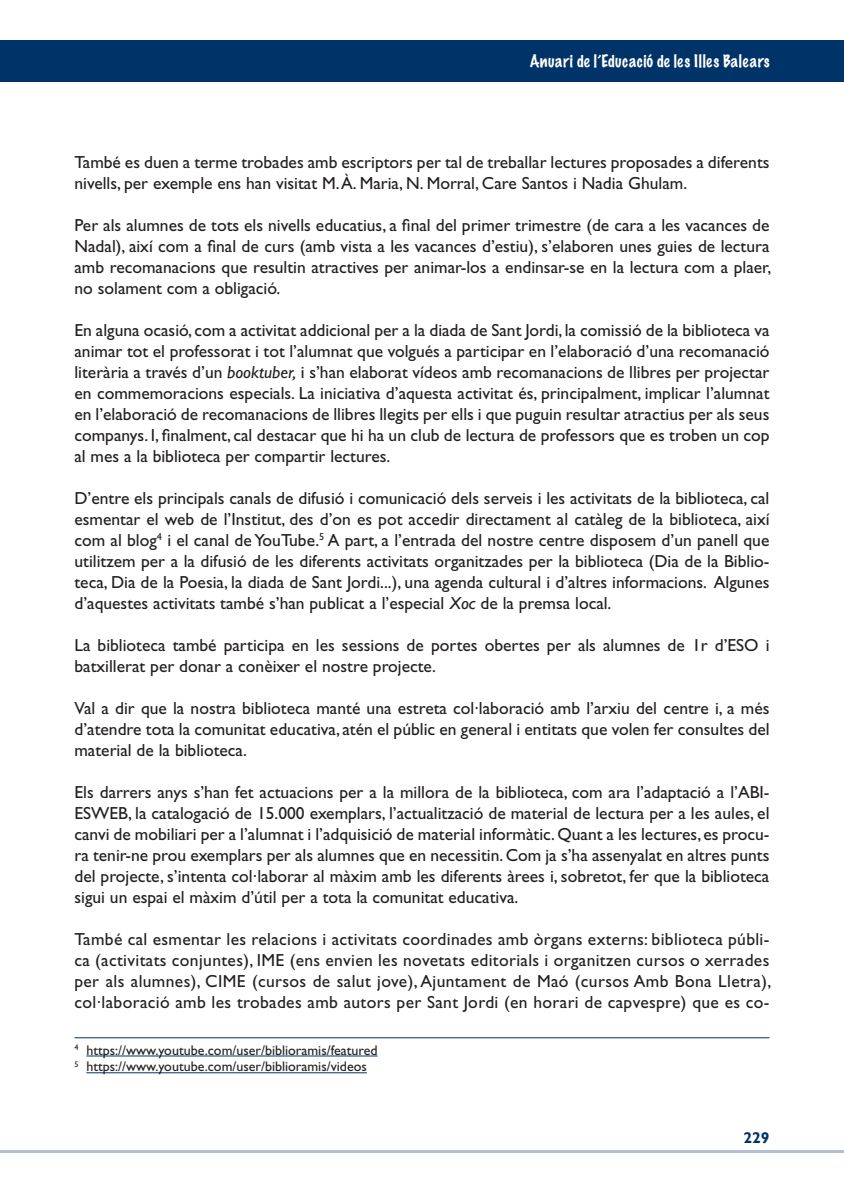
<style>
.page{position:relative;width:844px;height:1191px;background:#fff}
.page>*{position:absolute;margin:0;border:0;box-sizing:border-box;transform-origin:0 0}
.t1{font:17.5px/21px "Gill Sans Std";color:#231f20;text-align:justify}
.t2{font:100 15.75px "Marker Felt";letter-spacing:.03em;color:#fff}
.t3{font:700 15.75px "Gill Sans Std";color:#003367}
.t4{font:14px/16.8px "Gill Sans Std";color:#231f20}
.s1{font-style:italic}
</style>
<div class="page">
<div style="left:0;top:40px;width:843px;height:42px;background:#003367"></div>
<hr style="left:0;top:1150px;width:843px;height:2px;background:#b4bed5">
<hr style="left:74px;top:1037px;width:695px;height:1px;background:#003367">
<hr style="left:86px;top:1055px;width:291px;height:1px;background:#003367">
<hr style="left:86px;top:1072px;width:281px;height:1px;background:#003367">
<p class="t2" style="left:529px;top:49px;width:241px">Anuari de l’Educació de les Illes Balears</p>
<p class="t1" style="left:74px;top:152px;width:696px">També es duen a terme trobades amb escriptors per tal de treballar lectures proposades a diferents nivells, per exemple ens han visitat M. À. Maria, N. Morral, Care Santos i Nadia Ghulam.</p>
<p class="t1" style="left:74px;top:215px;width:698px">Per als alumnes de tots els nivells educatius, a final del primer trimestre (de cara a les vacances de Nadal), així com a final de curs (amb vista a les vacances d’estiu), s’elaboren unes guies de lectura amb recomanacions que resultin atractives per animar-los a endinsar-se en la lectura com a plaer, no solament com a obligació.</p>
<p class="t1" style="left:74px;top:320px;width:696px">En alguna ocasió, com a activitat addicional per a la diada de Sant Jordi, la comissió de la biblioteca va animar tot el professorat i tot l’alumnat que volgués a participar en l’elaboració d’una recomanació literària a través d’un <span class="s1">booktuber,</span> i s’han elaborat vídeos amb recomanacions de llibres per projectar en commemoracions especials. La iniciativa d’aquesta activitat és, principalment, implicar l’alumnat en l’elaboració de recomanacions de llibres llegits per ells i que puguin resultar atractius per als seus companys. I, finalment, cal destacar que hi ha un club de lectura de professors que es troben un cop al mes a la biblioteca per compartir lectures.</p>
<p class="t1" style="left:74px;top:488px;width:696px">D’entre els principals canals de difusió i comunicació dels serveis i les activitats de la biblioteca, cal esmentar el web de l’Institut, des d’on es pot accedir directament al catàleg de la biblioteca, així com al blog<sup>4</sup> i el canal de YouTube.<sup>5</sup> A part, a l’entrada del nostre centre disposem d’un panell que utilitzem per a la difusió de les diferents activitats organitzades per la biblioteca (Dia de la Biblio&shy;teca, Dia de la Poesia, la diada de Sant Jordi...), una agenda cultural i d’altres informacions. Algunes d’aquestes activitats també s’han publicat a l’especial <span class="s1">Xoc</span> de la premsa local.</p>
<p class="t1" style="left:74px;top:635px;width:696px">La biblioteca també participa en les sessions de portes obertes per als alumnes de 1r d’ESO i batxillerat per donar a conèixer el nostre projecte.</p>
<p class="t1" style="left:74px;top:698px;width:696px">Val a dir que la nostra biblioteca manté una estreta col·laboració amb l’arxiu del centre i, a més d’atendre tota la comunitat educativa, atén el públic en general i entitats que volen fer consultes del material de la biblioteca.</p>
<p class="t1" style="left:74px;top:782px;width:696px">Els darrers anys s’han fet actuacions per a la millora de la biblioteca, com ara l’adaptació a l’ABI-ESWEB, la catalogació de 15.000 exemplars, l’actualització de material de lectura per a les aules, el canvi de mobiliari per a l’alumnat i l’adquisició de material informàtic. Quant a les lectures, es procu&shy;ra tenir-ne prou exemplars per als alumnes que en necessitin. Com ja s’ha assenyalat en altres punts del projecte, s’intenta col·laborar al màxim amb les diferents àrees i, sobretot, fer que la biblioteca sigui un espai el màxim d’útil per a tota la comunitat educativa.</p>
<p class="t1" style="left:74px;top:929px;width:698px">També cal esmentar les relacions i activitats coordinades amb òrgans externs: biblioteca públi&shy;ca (activitats conjuntes), IME (ens envien les novetats editorials i organitzen cursos o xerrades per als alumnes), CIME (cursos de salut jove), Ajuntament de Maó (cursos Amb Bona Lletra), col·laboració amb les trobades amb autors per Sant Jordi (en horari de capvespre) que es co-</p>
<p class="t4" style="left:74px;top:1041px;width:304px"><sup>4</sup> https://www.youtube.com/user/biblioramis/featured<br><sup>5</sup> https://www.youtube.com/user/biblioramis/videos</p>
<p class="t3" style="left:743px;top:1128px;width:28px">229</p>
</div>
